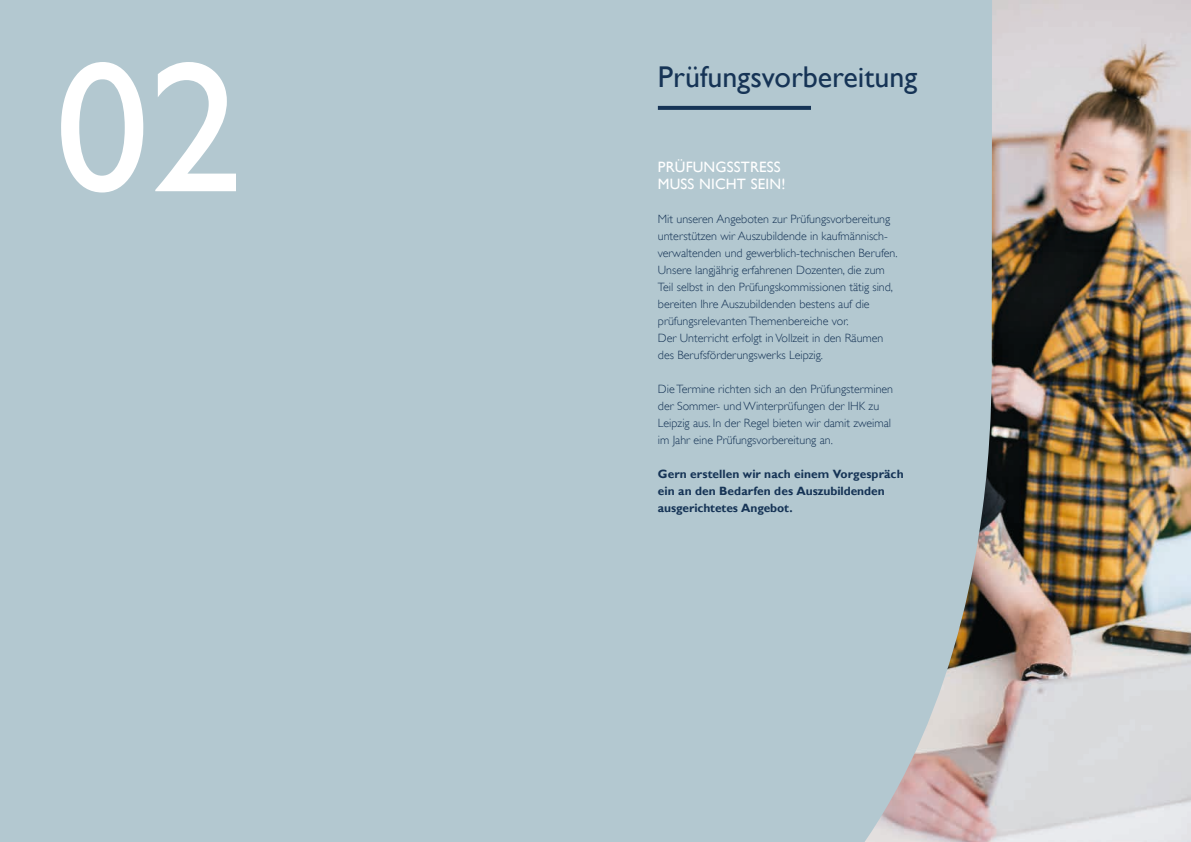
<style>
.page{position:relative;width:1191px;height:842px;background:#fff}
.page>*{position:absolute;margin:0;border:0;box-sizing:border-box;transform-origin:0 0}
.t1{font:187px "Gill Sans Alt One WGL";color:#fff}
.t2{font:30px "Gill Sans Alt One WGL";color:#163456}
.t3{font:15px/17px "Gill Sans Alt One WGL";letter-spacing:.01em;color:#fff}
.t4{font:12px/17px "Gill Sans Alt One WGL Light";color:#163456}
.t5{font:700 12px/17px "Gill Sans Alt One WGL";color:#163456}
</style>
<div class="page">
<div style="left:0;top:0;width:595px;height:842px;background:#b3c8d0"></div>
<img style="left:1000px;top:0;width:191px;height:842px">
<svg style="left:595px;top:0;width:405px;height:842px;background:#b2c4cb"></svg>
<svg style="left:658px;top:106px;width:153px;height:4px"></svg>
<h1 class="t1" style="left:55px;top:0;width:189px">02</h1>
<h2 class="t2" style="left:658px;top:56px;width:261px">Prüfungsvorbereitung</h2>
<p class="t3" style="left:658px;top:158px;width:129px">PRÜFUNGSSTRESS<br>MUSS NICHT SEIN!</p>
<p class="t4" style="left:658px;top:211px;width:241px">Mit unseren Angeboten zur Prüfungsvorbereitung unterstützen wir Auszubildende in kaufmännisch&shy;verwaltenden und gewerblich-technischen Berufen.<br>Unsere langjährig erfahrenen Dozenten, die zum Teil selbst in den Prüfungskommissionen tätig sind, bereiten Ihre Auszubildenden bestens auf die prüfungsrelevanten Themenbereiche vor.<br>Der Unterricht erfolgt in Vollzeit in den Räumen des Berufsförderungswerks Leipzig.</p>
<p class="t4" style="left:658px;top:381px;width:237px">Die Termine richten sich an den Prüfungsterminen der Sommer- und Winterprüfungen der IHK zu Leipzig aus. In der Regel bieten wir damit zweimal im Jahr eine Prüfungsvorbereitung an.</p>
<p class="t5" style="left:658px;top:465px;width:247px">Gern erstellen wir nach einem Vorgespräch ein an den Bedarfen des Auszubildenden ausgerichtetes Angebot.</p>
</div>
